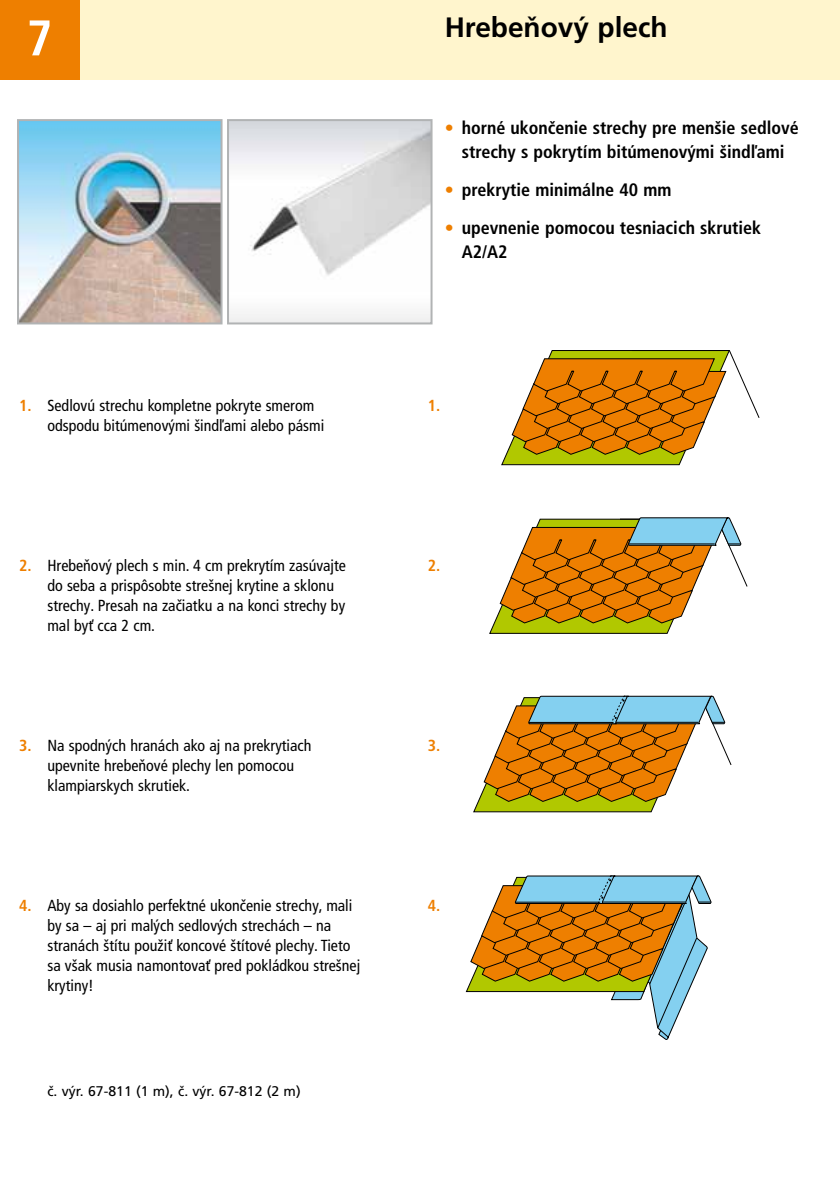
<style>
.page{position:relative;width:840px;height:1191px;background:#fff}
.page>*{position:absolute;margin:0;border:0;box-sizing:border-box;transform-origin:0 0}
.t1{font:700 condensed 50px "Frutiger LT Pro";color:#fff}
.t2{font:700 28px "Frutiger LT Pro";color:#000}
.t3{font:700 condensed 18px/24px "Frutiger LT Pro";color:#000;text-align:center}
.t4{font:condensed 16px/20px "Frutiger LT Pro";color:#000}
.t5{font:700 condensed 16px "Frutiger LT Pro";color:#ee7f00}
.t6{font:14px "Frutiger LT Pro";color:#000}
.s1{font-weight:700;color:#ee7f00}
.s2{color:#ee7f00}
</style>
<div class="page">
<div style="left:0;top:0;width:839px;height:79px;background:#fff5cd"></div>
<div style="left:0;top:0;width:79px;height:79px;background:#ee7f00"></div>
<svg style="left:501px;top:350px;width:258px;height:115px"></svg>
<hr style="left:631px;top:350px;width:98px;height:1px;background:#000">
<svg style="left:489px;top:517px;width:258px;height:117px"></svg>
<svg style="left:473px;top:696px;width:258px;height:116px"></svg>
<svg style="left:465px;top:875px;width:246px;height:165px"></svg>
<img style="left:230px;top:122px;width:199px;height:199px">
<div style="left:227px;top:119px;width:205px;height:205px;border:2px solid #b1b3b4"></div>
<img style="left:20px;top:122px;width:199px;height:199px">
<div style="left:17px;top:119px;width:205px;height:205px;border:2px solid #b1b3b4"></div>
<h1 class="t1" style="left:27px;top:8px;width:28px">7</h1>
<p class="t4" style="left:47px;top:395px;width:278px;text-indent:-28px"><span class="s1">1.</span> Sedlovú strechu kompletne pokryte smerom odspodu bitúmenovými šindľami alebo pásmi</p>
<p class="t4" style="left:47px;top:555px;width:300px;text-indent:-28px"><span class="s1">2.</span> Hrebeňový plech s min. 4 cm prekrytím zasúvajte do seba a prispôsobte strešnej krytine a sklonu strechy. Presah na začiatku a na konci strechy by mal byť cca 2 cm.</p>
<p class="t4" style="left:47px;top:735px;width:265px;text-indent:-28px"><span class="s1">3.</span> Na spodných hranách ako aj na prekrytiach upevnite hrebeňové plechy len pomocou klampiarskych skrutiek.</p>
<p class="t4" style="left:47px;top:895px;width:314px;text-indent:-28px"><span class="s1">4.</span> Aby sa dosiahlo perfektné ukončenie strechy, mali by sa – aj pri malých sedlových strechách – na stranách štítu použiť koncové štítové plechy. Tieto sa však musia namontovať pred pokládkou strešnej krytiny!</p>
<p class="t6" style="left:47px;top:1082px;width:255px">č. výr. 67-811 (1 m), č. výr. 67-812 (2 m)</p>
<h2 class="t2" style="left:444px;top:11px;width:224px">H rebeňový plech</h2>
<p class="t3" style="left:444px;top:116px;width:355px"><span class="s2">•</span> horné ukončenie strechy pre menšie sedlové strechy s pokrytím bitúmenovými šindľami</p>
<p class="t3" style="left:444px;top:178px;width:228px"><span class="s2">•</span> prekrytie minimálne 40 mm</p>
<p class="t3" style="left:461px;top:216px;width:301px;text-align:left;text-indent:-17px"><span class="s2">•</span> upevnenie pomocou tesniacich skrutiek<br>A2/A2</p>
<p class="t5" style="left:427px;top:396px;width:14px">1.</p>
<p class="t5" style="left:427px;top:556px;width:14px">2.</p>
<p class="t5" style="left:427px;top:736px;width:14px">3.</p>
<p class="t5" style="left:427px;top:896px;width:14px">4.</p>
</div>
